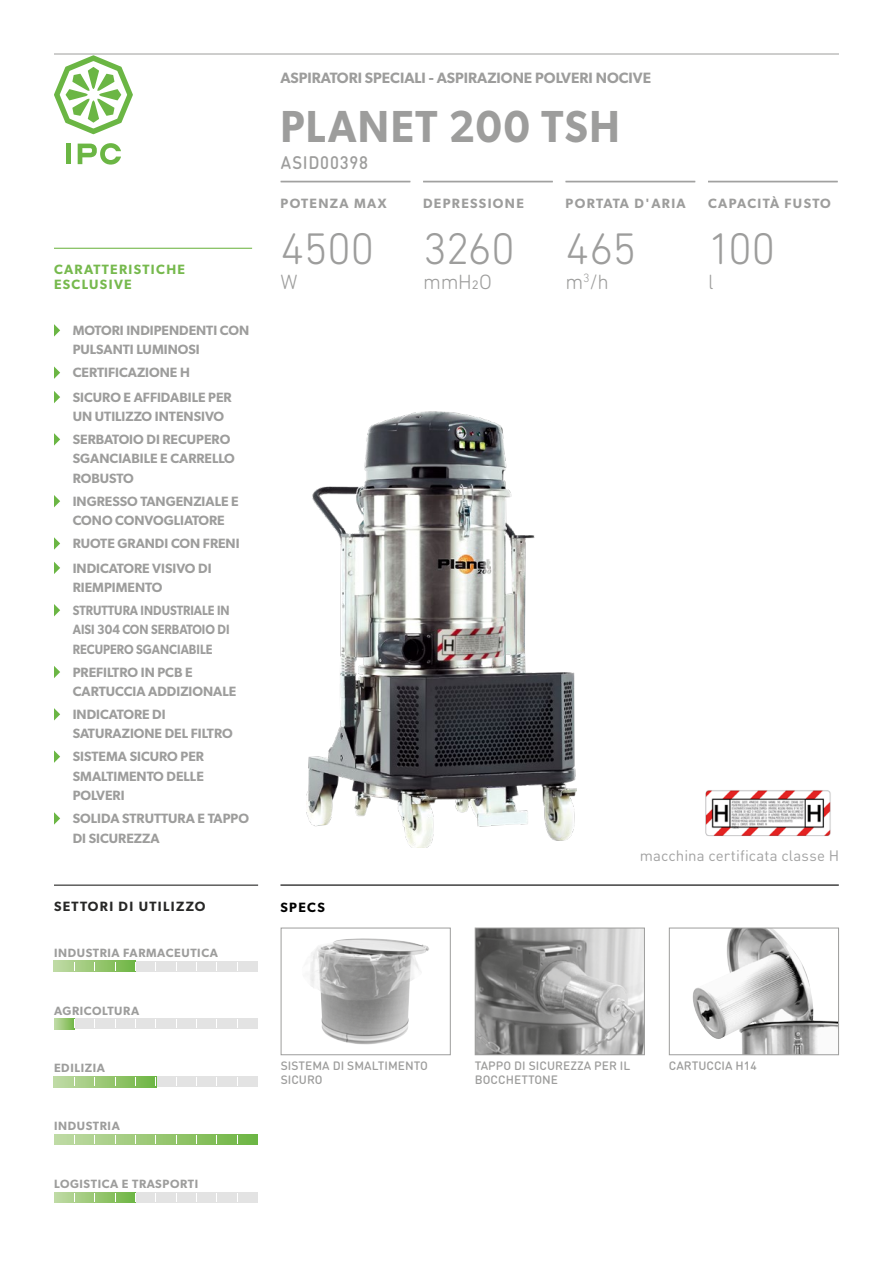
<style>
.page{position:relative;width:893px;height:1263px;background:#fff}
.page>*{position:absolute;margin:0;border:0;box-sizing:border-box;transform-origin:0 0}
.t1{font:300 45px "DIN Next Rounded LT Pro";letter-spacing:-.015em;color:#9d9d9c}
.t2{font:600 45px "Gibson";letter-spacing:.035em;color:#9d9d9c;scale:.93 1}
.t3{font:300 21px "DIN Next Rounded LT Pro";letter-spacing:-.005em;color:#9d9d9c}
.t4{font:500 18px "DIN Round Pro";letter-spacing:.05em;color:#9d9d9c;scale:.93 1}
.t5{font:600 15px "Gibson";color:#9d9d9c}
.t6{font:15px "DIN Round Pro";letter-spacing:.005em;color:#a2a2a2}
.t7{font:600 13.5px/19.5px "Gibson";color:#9d9d9c}
.t8{font:600 13.5px "Gibson";letter-spacing:.1em;color:#9d9d9c}
.t9{font:600 13.5px/19.5px "Gibson";color:#9d9d9c;scale:.9 1}
.t10{font:600 13.5px/15px "Gibson";letter-spacing:.1em;color:#76b94d}
.t11{font:600 13.5px "Gibson";letter-spacing:.1em;color:#282827}
.t12{font:600 13.5px "Gibson";letter-spacing:.1em;color:#000}
.t13{font:500 12px/13.5px "DIN Round Pro";letter-spacing:.005em;color:#9d9d9c}
.t14{font:600 12px "Gibson";letter-spacing:.05em;color:#9d9d9c}
</style>
<div class="page">
<img style="left:307px;top:411px;width:269px;height:436px">
<hr style="left:54px;top:54px;width:785px;height:1px;background:#9d9d9c">
<img style="left:693px;top:930px;width:144px;height:123px">
<div style="left:669px;top:928px;width:170px;height:127px;border:1px solid #9d9d9c"></div>
<div style="left:281px;top:928px;width:170px;height:127px;border:1px solid #9d9d9c"></div>
<img style="left:477px;top:930px;width:166px;height:123px">
<div style="left:475px;top:928px;width:170px;height:127px;border:1px solid #9d9d9c"></div>
<hr style="left:280px;top:884px;width:559px;height:2px;background:#000">
<img style="left:310px;top:938px;width:119px;height:107px">
<hr style="left:281px;top:181px;width:129px;height:1px;background:#9d9d9c">
<hr style="left:423px;top:181px;width:130px;height:1px;background:#9d9d9c">
<hr style="left:566px;top:181px;width:129px;height:1px;background:#9d9d9c">
<hr style="left:708px;top:181px;width:130px;height:1px;background:#9d9d9c">
<hr style="left:54px;top:248px;width:198px;height:1px;background:#76b94d">
<svg style="left:54px;top:324px;width:6px;height:13px"></svg>
<svg style="left:54px;top:366px;width:6px;height:13px"></svg>
<svg style="left:54px;top:391px;width:6px;height:12px"></svg>
<svg style="left:54px;top:433px;width:6px;height:13px"></svg>
<svg style="left:54px;top:495px;width:6px;height:12px"></svg>
<svg style="left:54px;top:537px;width:6px;height:13px"></svg>
<svg style="left:54px;top:562px;width:6px;height:12px"></svg>
<svg style="left:54px;top:604px;width:6px;height:12px"></svg>
<svg style="left:54px;top:666px;width:6px;height:12px"></svg>
<svg style="left:54px;top:708px;width:6px;height:12px"></svg>
<svg style="left:54px;top:750px;width:6px;height:13px"></svg>
<svg style="left:54px;top:812px;width:6px;height:13px"></svg>
<hr style="left:54px;top:884px;width:204px;height:2px;background:#282827">
<div style="left:54px;top:961px;width:204px;height:10px;background:#e3e3e3"></div>
<svg style="left:54px;top:961px;width:82px;height:10px"></svg>
<div style="left:54px;top:1019px;width:204px;height:10px;background:#e3e3e3"></div>
<svg style="left:54px;top:1019px;width:20px;height:10px"></svg>
<div style="left:54px;top:1076px;width:204px;height:11px;background:#e3e3e3"></div>
<svg style="left:54px;top:1076px;width:102px;height:11px"></svg>
<svg style="left:54px;top:1134px;width:204px;height:11px"></svg>
<div style="left:54px;top:1192px;width:204px;height:10px;background:#e3e3e3"></div>
<svg style="left:54px;top:1192px;width:82px;height:11px"></svg>
<img style="left:705px;top:790px;width:126px;height:46px">
<div style="left:66px;top:144px;width:5px;height:20px;background:#6bb644"></div>
<svg style="left:78px;top:143px;width:43px;height:22px"></svg>
<svg style="left:54px;top:55px;width:79px;height:79px"></svg>
<p class="t10" style="left:54px;top:262px;width:133px">CARATTERISTICHE<br>ESCLUSIVE</p>
<p class="t7" style="left:73px;top:320px;width:178px">MOTORI INDIPENDENTI CON<br>PULSANTI LUMINOSI</p>
<p class="t7" style="left:73px;top:360px;width:160px;line-height:24.5px">CERTIFICAZIONE H<br>SICURO E AFFIDABILE PER</p>
<p class="t7" style="left:73px;top:405px;width:159px;line-height:22.8px">UN UTILIZZO INTENSIVO<br>SERBATOIO DI RECUPERO</p>
<p class="t7" style="left:73px;top:449px;width:164px">SGANCIABILE E CARRELLO<br>ROBUSTO</p>
<p class="t7" style="left:73px;top:491px;width:167px">INGRESSO TANGENZIALE E<br>CONO CONVOGLIATORE</p>
<p class="t7" style="left:73px;top:531px;width:168px;line-height:24.5px">RUOTE GRANDI CON FRENI<br>INDICATORE VISIVO DI</p>
<p class="t7" style="left:73px;top:576px;width:158px;line-height:22.8px">RIEMPIMENTO<br>STRUTTURA INDUSTRIALE IN</p>
<p class="t9" style="left:73px;top:620px;width:176px">AISI 304 CON SERBATOIO DI<br>RECUPERO SGANCIABILE</p>
<p class="t7" style="left:73px;top:662px;width:165px">PREFILTRO IN PCB E<br>CARTUCCIA ADDIZIONALE</p>
<p class="t7" style="left:73px;top:704px;width:162px">INDICATORE DI<br>SATURAZIONE DEL FILTRO</p>
<p class="t7" style="left:73px;top:746px;width:133px;text-align:justify">SISTEMA SICURO PER SMALTIMENTO DELLE POLVERI</p>
<p class="t7" style="left:73px;top:808px;width:178px">SOLIDA STRUTTURA E TAPPO<br>DI SICUREZZA</p>
<p class="t11" style="left:54px;top:898px;width:153px">SETTORI DI UTILIZZO</p>
<p class="t14" style="left:54px;top:945px;width:165px">INDUSTRIA FARMACEUTICA</p>
<p class="t14" style="left:54px;top:1003px;width:87px">AGRICOLTURA</p>
<p class="t14" style="left:54px;top:1061px;width:52px">EDILIZIA</p>
<p class="t14" style="left:54px;top:1119px;width:67px">INDUSTRIA</p>
<p class="t14" style="left:54px;top:1177px;width:146px">LOGISTICA E TRASPORTI</p>
<p class="t5" style="left:281px;top:69px;width:372px">ASPIRATORI SPECIALI - ASPIRAZIONE POLVERI NOCIVE</p>
<h1 class="t2" style="left:281px;top:100px;width:366px">PLANET 200 TSH</h1>
<h3 class="t4" style="left:281px;top:150px;width:96px">ASID00398</h3>
<p class="t8" style="left:281px;top:195px;width:107px">POTENZA MAX</p>
<p class="t8" style="left:423px;top:195px;width:102px">DEPRESSIONE</p>
<p class="t8" style="left:566px;top:195px;width:122px">PORTATA D'ARIA</p>
<p class="t8" style="left:708px;top:195px;width:124px">CAPACITÀ FUSTO</p>
<h1 class="t1" style="left:281px;top:222px;width:95px">4500</h1>
<h2 class="t3" style="left:281px;top:270px;width:19px">W</h2>
<h1 class="t1" style="left:423px;top:222px;width:93px">3260</h1>
<h2 class="t3" style="left:423px;top:270px;width:70px">mmH2O</h2>
<h1 class="t1" style="left:708px;top:222px;width:69px">100</h1>
<h1 class="t1" style="left:566px;top:222px;width:72px">465</h1>
<h2 class="t3" style="left:566px;top:270px;width:45px">m<sup>3</sup>/h</h2>
<h2 class="t3" style="left:708px;top:270px;width:7px">l</h2>
<p class="t12" style="left:280px;top:899px;width:46px">SPECS</p>
<p class="t6" style="left:640px;top:845px;width:201px">macchina certificata classe H</p>
<p class="t13" style="left:281px;top:1059px;width:149px">SISTEMA DI SMALTIMENTO</p>
<p class="t13" style="left:669px;top:1059px;width:89px">CARTUCCIA H14</p>
<p class="t13" style="left:281px;top:1072px;width:44px">SICURO</p>
<p class="t13" style="left:475px;top:1059px;width:157px">TAPPO DI SICUREZZA PER IL<br>BOCCHETTONE</p>
</div>
